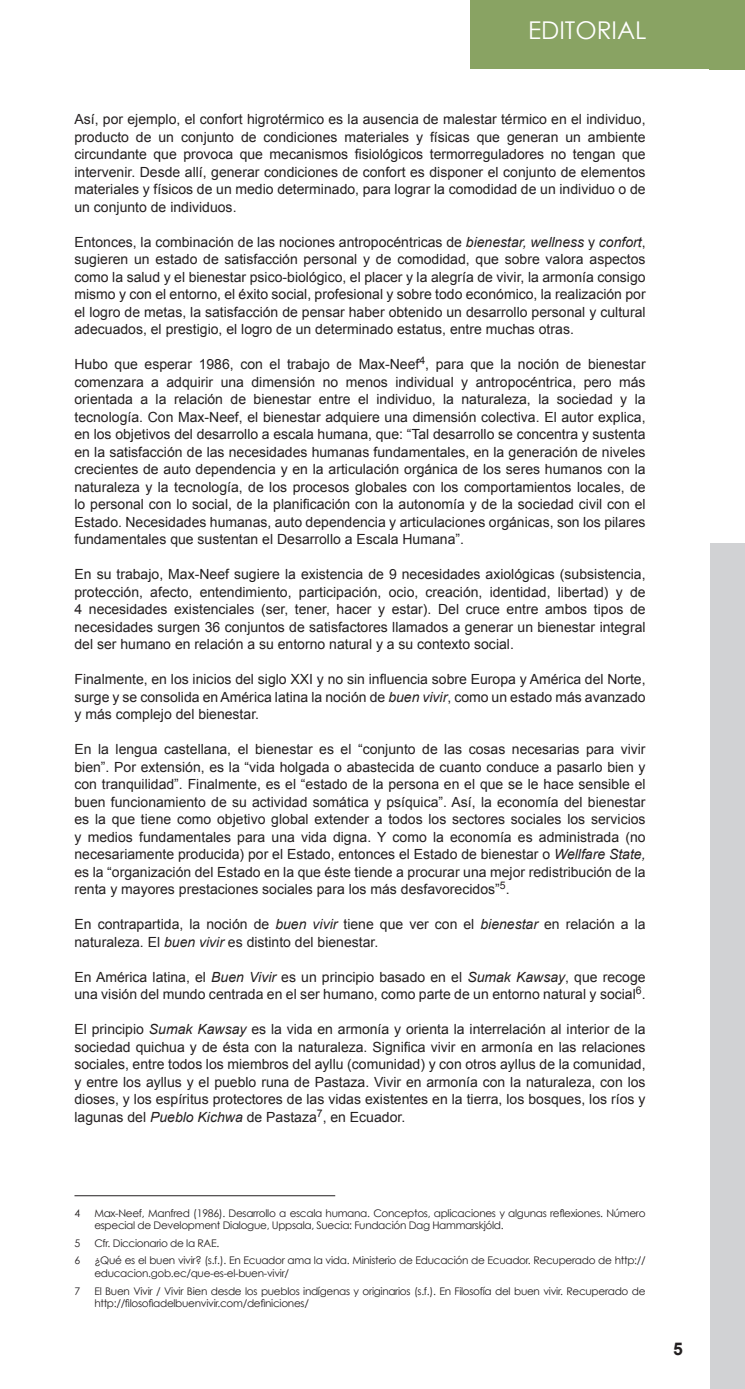
<style>
.page{position:relative;width:745px;height:1389px;background:#fff}
.page>*{position:absolute;margin:0;border:0;box-sizing:border-box;transform-origin:0 0}
.t1{font:24.5px "Century Gothic";color:#fff}
.t2{font:700 17.5px "Arial";color:#231f20}
.contenidos{font:14px/17.5px "Arial";color:#231f20;text-align:justify}
.nota_pie_de_pagina{font:10.5px/12.6px "Century Gothic";letter-spacing:-.03em;color:#231f20}
.s1{font-style:italic}
</style>
<div class="page">
<div style="left:709px;top:543px;width:35px;height:846px;background:#d1d2d4"></div>
<div style="left:470px;top:0;width:274px;height:69px;background:#89a363"></div>
<hr style="left:74px;top:1195px;width:261px;height:1px;background:#231f20">
<p class="t1" style="left:527px;top:15px;width:120px">EDITORIAL</p>
<p class="contenidos" style="left:74px;top:111px;width:572px">Así, por ejemplo, el confort higrotérmico es la ausencia de malestar térmico en el individuo, producto de un conjunto de condiciones materiales y físicas que generan un ambiente circundante que provoca que mecanismos fisiológicos termorreguladores no tengan que intervenir. Desde allí, generar condiciones de confort es disponer el conjunto de elementos materiales y físicos de un medio determinado, para lograr la comodidad de un individuo o de un conjunto de individuos.</p>
<p class="contenidos" style="left:74px;top:233px;width:572px">Entonces, la combinación de las nociones antropocéntricas de <span class="s1">bienestar, wellness</span> y <span class="s1">confort</span>, sugieren un estado de satisfacción personal y de comodidad, que sobre valora aspectos como la salud y el bienestar psico-biológico, el placer y la alegría de vivir, la armonía consigo mismo y con el entorno, el éxito social, profesional y sobre todo económico, la realización por el logro de metas, la satisfacción de pensar haber obtenido un desarrollo personal y cultural adecuados, el prestigio, el logro de un determinado estatus, entre muchas otras.</p>
<p class="contenidos" style="left:74px;top:356px;width:572px">Hubo que esperar 1986, con el trabajo de Max-Neef<sup>4</sup>, para que la noción de bienestar comenzara a adquirir una dimensión no menos individual y antropocéntrica, pero más orientada a la relación de bienestar entre el individuo, la naturaleza, la sociedad y la tecnología. Con Max-Neef, el bienestar adquiere una dimensión colectiva. El autor explica, en los objetivos del desarrollo a escala humana, que: “Tal desarrollo se concentra y sustenta en la satisfacción de las necesidades humanas fundamentales, en la generación de niveles crecientes de auto dependencia y en la articulación orgánica de los seres humanos con la naturaleza y la tecnología, de los procesos globales con los comportamientos locales, de lo personal con lo social, de la planificación con la autonomía y de la sociedad civil con el Estado. Necesidades humanas, auto dependencia y articulaciones orgánicas, son los pilares fundamentales que sustentan el Desarrollo a Escala Humana”.</p>
<p class="contenidos" style="left:74px;top:566px;width:572px">En su trabajo, Max-Neef sugiere la existencia de 9 necesidades axiológicas (subsistencia, protección, afecto, entendimiento, participación, ocio, creación, identidad, libertad) y de 4 necesidades existenciales (ser, tener, hacer y estar). Del cruce entre ambos tipos de necesidades surgen 36 conjuntos de satisfactores llamados a generar un bienestar integral del ser humano en relación a su entorno natural y a su contexto social.</p>
<p class="contenidos" style="left:74px;top:671px;width:572px">Finalmente, en los inicios del siglo XXI y no sin influencia sobre Europa y América del Norte, surge y se consolida en América latina la noción de <span class="s1">buen vivir</span>, como un estado más avanzado y más complejo del bienestar.</p>
<p class="contenidos" style="left:74px;top:741px;width:572px">En la lengua castellana, el bienestar es el “conjunto de las cosas necesarias para vivir bien”. Por extensión, es la “vida holgada o abastecida de cuanto conduce a pasarlo bien y con tranquilidad”. Finalmente, es el “estado de la persona en el que se le hace sensible el buen funcionamiento de su actividad somática y psíquica”. Así, la economía del bienestar es la que tiene como objetivo global extender a todos los sectores sociales los servicios y medios fundamentales para una vida digna. Y como la economía es administrada (no necesariamente producida) por el Estado, entonces el Estado de bienestar o <span class="s1">Wellfare State, </span>es la “organización del Estado en la que éste tiende a procurar una mejor redistribución de la renta y mayores prestaciones sociales para los más desfavorecidos”<sup>5</sup>.</p>
<p class="contenidos" style="left:74px;top:916px;width:572px">En contrapartida, la noción de <span class="s1">buen vivir</span> tiene que ver con el <span class="s1">bienestar</span> en relación a la naturaleza. El <span class="s1">buen vivir</span> es distinto del bienestar.</p>
<p class="contenidos" style="left:74px;top:968px;width:572px">En América latina, el <span class="s1">Buen Vivir</span> es un principio basado en el <span class="s1">Sumak Kawsay</span>, que recoge una visión del mundo centrada en el ser humano, como parte de un entorno natural y social<sup>6</sup>.</p>
<p class="contenidos" style="left:74px;top:1021px;width:572px">El principio <span class="s1">Sumak Kawsay</span> es la vida en armonía y orienta la interrelación al interior de la sociedad quichua y de ésta con la naturaleza. Significa vivir en armonía en las relaciones sociales, entre todos los miembros del ayllu (comunidad) y con otros ayllus de la comunidad, y entre los ayllus y el pueblo runa de Pastaza. Vivir en armonía con la naturaleza, con los dioses, y los espíritus protectores de las vidas existentes en la tierra, los bosques, los ríos y lagunas del <span class="s1">Pueblo Kichwa</span> de Pastaza<sup>7</sup>, en Ecuador.</p>
<p class="nota_pie_de_pagina" style="left:74px;top:1206px;width:7px">4</p>
<p class="nota_pie_de_pagina" style="left:94px;top:1206px;width:552px">Max-Neef, Manfred (1986). Desarrollo a escala humana. Conceptos, aplicaciones y algunas reflexiones. Número especial de Development Dialogue, Uppsala, Suecia: Fundación Dag Hammarskjóld.</p>
<p class="nota_pie_de_pagina" style="left:74px;top:1237px;width:7px">5</p>
<p class="nota_pie_de_pagina" style="left:94px;top:1237px;width:126px">Cfr. Diccionario de la RAE.</p>
<p class="nota_pie_de_pagina" style="left:74px;top:1254px;width:7px">6</p>
<p class="nota_pie_de_pagina" style="left:94px;top:1254px;width:552px">¿Qué es el buen vivir? (s.f.). En Ecuador ama la vida. Ministerio de Educación de Ecuador. Recuperado de http:// educacion.gob.ec/que-es-el-buen-vivir/</p>
<p class="nota_pie_de_pagina" style="left:74px;top:1284px;width:7px">7</p>
<p class="nota_pie_de_pagina" style="left:94px;top:1284px;width:552px">El Buen Vivir / Vivir Bien desde los pueblos indígenas y originarios (s.f.). En Filosofía del buen vivir. Recuperado de http://filosofiadelbuenvivir.com/definiciones/</p>
<p class="t2" style="left:673px;top:1337px;width:11px">5</p>
</div>
